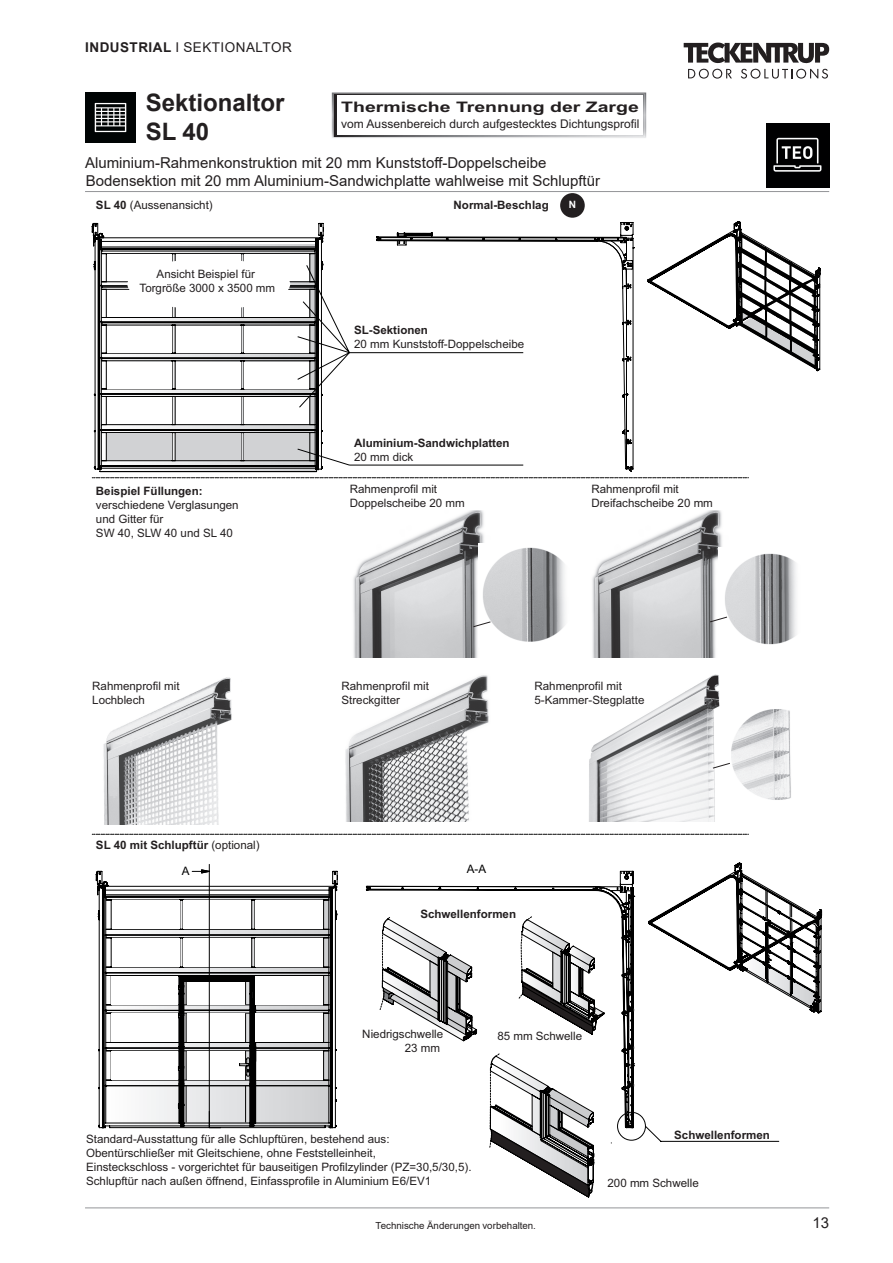
<style>
.page{position:relative;width:893px;height:1263px;background:#fff}
.page>*{position:absolute;margin:0;border:0;box-sizing:border-box;transform-origin:0 0}
.t1{font:700 24px/28.8px "Arial";color:#231f20}
.t2{font:15px "Arial";color:#231f20}
.t3{font:700 14.55px "Arial";color:#231f20;scale:1.34 1}
.t4{font:13.5px "Arial";letter-spacing:.035em;color:#231f20}
.t5{font:12px "Arial";color:#231f20}
.t6{font:11.7px "Arial";color:#000}
.t7{font:11.55px/14px "Arial";color:#231f20}
.t8{font:700 11.55px "Arial";color:#231f20}
.t9{font:700 10.05px "Arial";color:#fff}
.t10{font:9.75px "Arial";color:#231f20}
.s1{font-weight:700}
.s2{font-weight:400}
</style>
<div class="page">
<img style="left:85px;top:93px;width:50px;height:50px">
<hr style="left:85px;top:191px;width:744px;height:1px;background:#939598">
<hr style="left:85px;top:1207px;width:744px;height:1px;background:#939598">
<svg style="left:684px;top:43px;width:145px;height:36px"></svg>
<img style="left:766px;top:124px;width:63px;height:63px">
<svg style="left:92px;top:834px;width:657px;height:1px"></svg>
<img style="left:353px;top:510px;width:131px;height:148px">
<img style="left:103px;top:677px;width:129px;height:147px">
<img style="left:589px;top:674px;width:131px;height:147px">
<img style="left:592px;top:510px;width:130px;height:148px">
<img style="left:345px;top:675px;width:144px;height:146px">
<img style="left:478px;top:544px;width:87px;height:102px">
<svg style="left:473px;top:621px;width:18px;height:6px"></svg>
<img style="left:718px;top:547px;width:78px;height:103px">
<svg style="left:710px;top:617px;width:17px;height:5px"></svg>
<img style="left:729px;top:709px;width:62px;height:91px">
<svg style="left:712px;top:763px;width:18px;height:5px"></svg>
<svg style="left:98px;top:864px;width:239px;height:264px"></svg>
<hr style="left:245px;top:1086px;width:1px;height:36px;background:#000">
<svg style="left:367px;top:862px;width:455px;height:335px"></svg>
<div style="left:560px;top:193px;width:25px;height:25px;background:#231f20;border-radius:50%"></div>
<svg style="left:92px;top:221px;width:729px;height:257px"></svg>
<img style="left:332px;top:93px;width:314px;height:45px">
<img style="left:334px;top:94px;width:311px;height:43px">
<div style="left:337px;top:96px;width:306px;height:39px;background:#fff"></div>
<p class="t4" style="left:85px;top:38px;width:208px"><span class="s1">INDUSTRIAL</span> I Sekti onaltor</p>
<h1 class="t1" style="left:146px;top:88px;width:140px">Sektionaltor<br>SL 40</h1>
<p class="t2" style="left:85px;top:153px;width:463px">Aluminium-Rahmenkonstruktion mit 20 mm Kunststoff-Doppelscheibe</p>
<p class="t3" style="left:341px;top:96px;width:224px">Thermische Trennung der Zarge</p>
<p class="t5" style="left:341px;top:116px;width:300px">vom Aussenbereich durch aufgestecktes Dichtungsprofil</p>
<p class="t2" style="left:86px;top:170px;width:516px">Bodensektion mit 20 mm Aluminium-Sandwichplatte wahlweise mit Schlupftür</p>
<p class="t7" style="left:96px;top:197px;width:118px"><span class="s1">SL 40</span> (Aussenansicht)</p>
<p class="t7" style="left:140px;top:267px;width:137px;text-align:center">Ansicht Beispiel für<br>Torgröße 3000 x 3500 mm</p>
<p class="t8" style="left:96px;top:483px;width:108px">Beispiel Füllungen:</p>
<p class="t7" style="left:96px;top:498px;width:144px">verschiedene Verglasungen und Gitter für<br>SW 40, SLW 40 und SL 40</p>
<p class="t8" style="left:454px;top:196px;width:97px">Normal-Beschlag</p>
<p class="t9" style="left:569px;top:197px;width:9px">N</p>
<p class="t8" style="left:354px;top:322px;width:75px">SL-Sektionen</p>
<p class="t7" style="left:354px;top:337px;width:172px">20 mm Kunststoff-Doppelscheibe</p>
<p class="t8" style="left:354px;top:435px;width:157px">Aluminium-Sandwichplatten</p>
<p class="t7" style="left:354px;top:450px;width:61px">20 mm dick</p>
<p class="t7" style="left:350px;top:482px;width:117px">Rahmenprofil mit<br>Doppelscheibe 20 mm</p>
<p class="t7" style="left:591px;top:482px;width:123px">Rahmenprofil mit<br>Dreifachscheibe 20 mm</p>
<p class="t7" style="left:92px;top:679px;width:89px">Rahmenprofil mit<br>Lochblech</p>
<p class="t7" style="left:341px;top:679px;width:89px">Rahmenprofil mit<br>Streckgitter</p>
<p class="t7" style="left:534px;top:679px;width:111px">Rahmenprofil mit<br>5-Kammer-Stegplatte</p>
<p class="t8" style="left:96px;top:837px;width:165px">SL 40 mit Schlupftür <span class="s2">(optional)</span></p>
<p class="t6" style="left:182px;top:863px;width:9px">A</p>
<p class="t6" style="left:467px;top:861px;width:21px">A-A</p>
<p class="t8" style="left:420px;top:906px;width:97px">Schwellenformen</p>
<p class="t7" style="left:362px;top:1027px;width:82px">Niedrigschwelle</p>
<p class="t7" style="left:497px;top:1029px;width:86px">85 mm Schwelle</p>
<p class="t7" style="left:405px;top:1041px;width:37px">23 mm</p>
<p class="t7" style="left:86px;top:1132px;width:387px">Standard-Ausstattung für alle Schlupftüren, bestehend aus:<br>Obentürschließer mit Gleitschiene, ohne Feststelleinheit,<br>Einsteckschloss - vorgerichtet für bauseitigen Profilzylinder (PZ=30,5/30,5).<br>Schlupftür nach außen öffnend, Einfassprofile in Aluminium E6/EV1</p>
<p class="t8" style="left:674px;top:1126px;width:97px">Schwellenformen</p>
<p class="t7" style="left:607px;top:1175px;width:93px">200 mm Schwelle</p>
<p class="t10" style="left:376px;top:1219px;width:162px">Technische Änderungen vorbehalten.</p>
<p class="t2" style="left:812px;top:1212px;width:18px">13</p>
</div>
